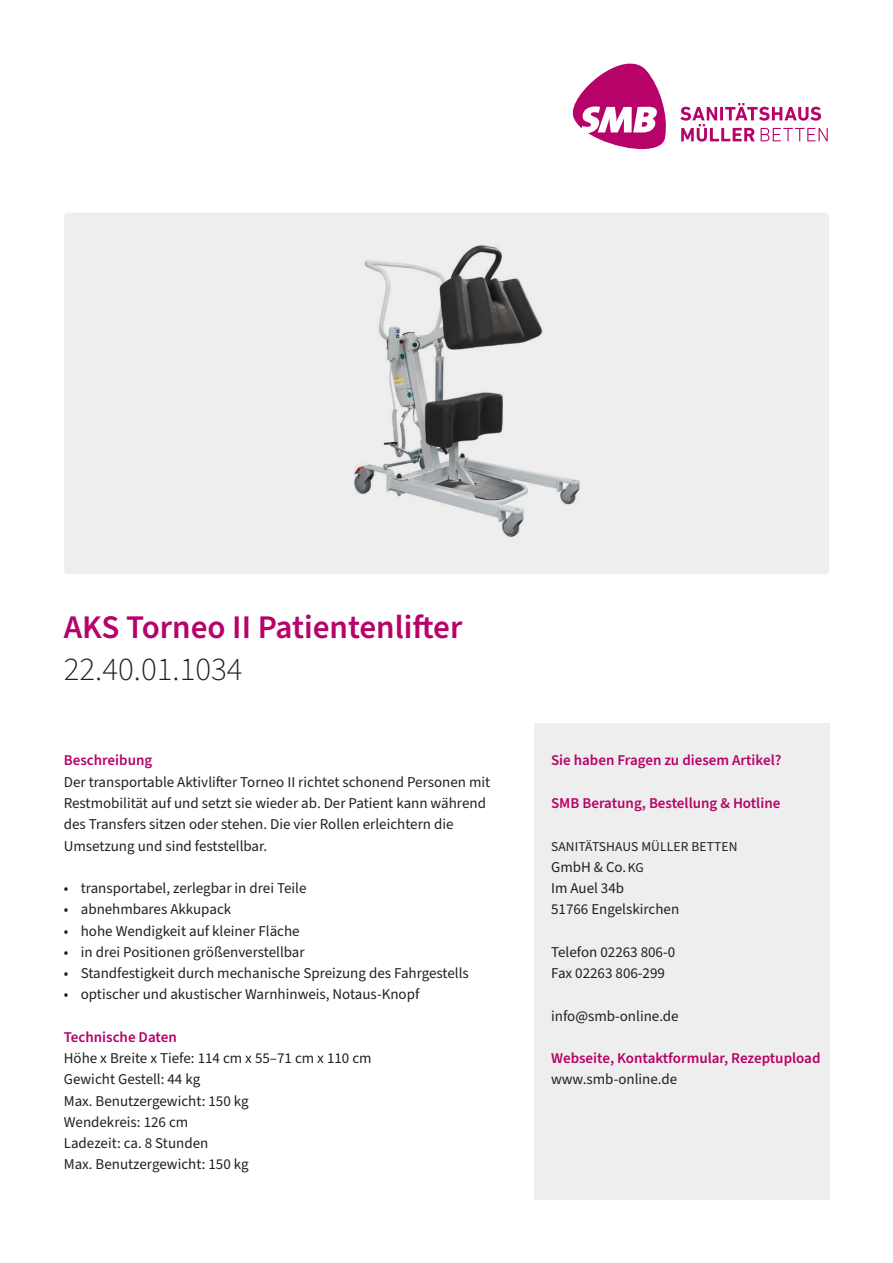
<style>
.page{position:relative;width:893px;height:1263px;background:#fff}
.page>*{position:absolute;margin:0;border:0;box-sizing:border-box;transform-origin:0 0}
._01_H1{font:600 33px "Source Sans Pro";color:#b70369}
._01_H2{font:300 33px "Source Sans Pro";color:#231f20}
._02_G1{font:15px/21.3px "Source Sans Pro";color:#231f20}
._02_G1-2{font:600 15px "Source Sans Pro";color:#b70369}
._02_G1-3{font:13.5px "Source Sans Pro";letter-spacing:.01em;color:#231f20}
.s1{font-size:13.5px}
</style>
<div class="page">
<div style="left:534px;top:723px;width:295px;height:476px;background:#eeeeef"></div>
<svg style="left:572px;top:63px;width:94px;height:86px"></svg>
<svg style="left:680px;top:103px;width:148px;height:39px"></svg>
<div style="left:64px;top:213px;width:765px;height:361px;background:#eeeeef;border-radius:4px"></div>
<img style="left:355px;top:246px;width:224px;height:290px">
<p class="_01_H1" style="left:64px;top:605px;width:400px">AKS Torneo II Patientenlifter</p>
<p class="_01_H2" style="left:64px;top:647px;width:180px">22.40.01.1034</p>
<p class="_02_G1-2" style="left:64px;top:750px;width:90px">Beschreibung</p>
<p class="_02_G1" style="left:64px;top:771px;width:428px">Der transportable Aktivlifter Torneo II richtet schonend Personen mit Restmobilität auf und setzt sie wieder ab. Der Patient kann während des Transfers sitzen oder stehen. Die vier Rollen erleichtern die Umsetzung und sind feststellbar.</p>
<p class="_02_G1" style="left:64px;top:878px;width:244px">• transportabel, zerlegbar in drei Teile</p>
<p class="_02_G1" style="left:64px;top:899px;width:169px">• abnehmbares Akkupack</p>
<p class="_02_G1" style="left:64px;top:920px;width:237px">• hohe Wendigkeit auf kleiner Fläche</p>
<p class="_02_G1" style="left:64px;top:942px;width:242px">• in drei Positionen größenverstellbar</p>
<p class="_02_G1" style="left:64px;top:963px;width:407px">• Standfestigkeit durch mechanische Spreizung des Fahrgestells</p>
<p class="_02_G1" style="left:64px;top:984px;width:357px">• optischer und akustischer Warnhinweis, Notaus-Knopf</p>
<p class="_02_G1-2" style="left:64px;top:1027px;width:114px">Technische Daten</p>
<p class="_02_G1" style="left:64px;top:1048px;width:309px">Höhe x Breite x Tiefe: 114 cm x 55–71 cm x 110 cm<br>Gewicht Gestell: 44 kg<br>Max. Benutzergewicht: 150 kg<br>Wendekreis: 126 cm<br>Ladezeit: ca. 8 Stunden<br>Max. Benutzergewicht: 150 kg</p>
<p class="_02_G1-2" style="left:551px;top:750px;width:232px">Sie haben Fragen zu diesem Artikel?</p>
<p class="_02_G1-2" style="left:551px;top:793px;width:231px">SMB Beratung, Bestellung &amp; Hotline</p>
<p class="_02_G1-3" style="left:551px;top:837px;width:188px">SANITÄTSHAUS MÜLLER BETTEN</p>
<p class="_02_G1" style="left:551px;top:857px;width:130px">GmbH &amp; Co. <span class="s1">KG<br></span>Im Auel 34b<br>51766 Engelskirchen</p>
<p class="_02_G1" style="left:551px;top:942px;width:126px">Telefon 02263 806-0</p>
<p class="_02_G1" style="left:551px;top:963px;width:115px">Fax 02263 806-299</p>
<p class="_02_G1" style="left:551px;top:1005px;width:129px">info@smb-online.de</p>
<p class="_02_G1-2" style="left:551px;top:1048px;width:271px">Webseite, Kontaktformular, Rezeptupload</p>
<p class="_02_G1" style="left:551px;top:1069px;width:128px">www.smb-online.de</p>
</div>
